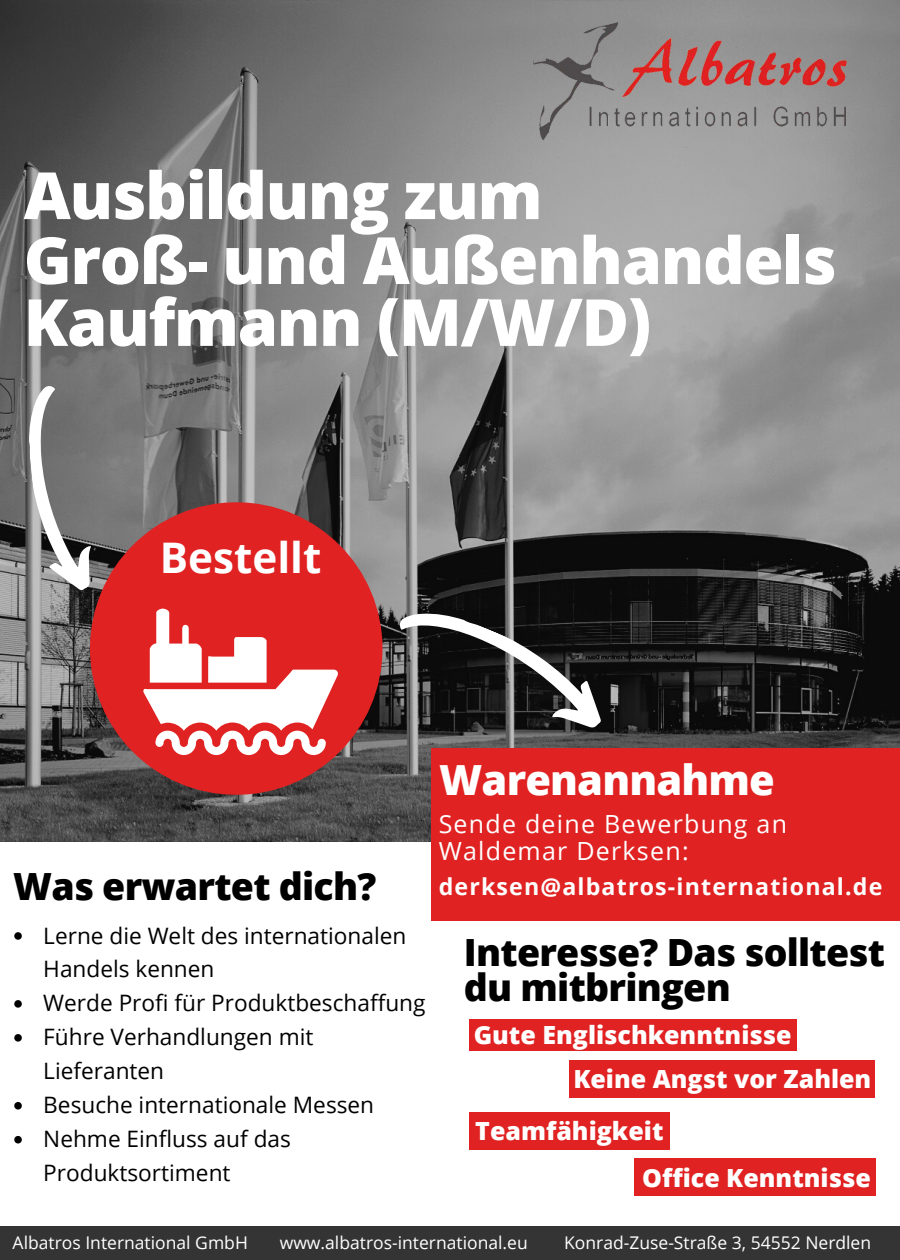
<style>
.page{position:relative;width:900px;height:1260px;background:#fff}
.page>*{position:absolute;margin:0;border:0;box-sizing:border-box;transform-origin:0 0}
.t1{font:800 65px/62px "Open Sans";letter-spacing:-.02em;color:#fff}
.t2{font:700 42.25px "Open Sans";color:#fff}
.t3{font:800 41.5px "Open Sans";letter-spacing:-.02em;color:#fff}
.t4{font:800 37.5px/35.5px "Open Sans";letter-spacing:-.02em;color:#000}
.t5{font:800 25px/43.8px "Open Sans";color:#fff}
.t6{font:25px/26.2px "Open Sans";letter-spacing:.05em;color:#fff}
.t7{font:700 23.25px "Open Sans";letter-spacing:.05em;color:#fff}
.t8{font:22.75px/34px "Open Sans";color:#000}
.t9{font:17.5px "Open Sans";color:#fff}
</style>
<div class="page">
<img style="left:0;top:0;width:900px;height:842px">
<div style="left:469px;top:1019px;width:328px;height:32px;background:#e02222"></div>
<div style="left:569px;top:1061px;width:306px;height:37px;background:#e02222"></div>
<div style="left:469px;top:1112px;width:200px;height:38px;background:#e02222"></div>
<div style="left:431px;top:748px;width:469px;height:173px;background:#e02222"></div>
<div style="left:0;top:1226px;width:900px;height:34px;background:#343434"></div>
<img style="left:533px;top:22px;width:313px;height:119px">
<div style="left:90px;top:502px;width:293px;height:293px;background:#e02222;border-radius:50%"></div>
<svg style="left:143px;top:609px;width:195px;height:146px"></svg>
<svg style="left:14px;top:932px;width:8px;height:8px"></svg>
<svg style="left:14px;top:1000px;width:8px;height:8px"></svg>
<svg style="left:14px;top:1034px;width:8px;height:8px"></svg>
<svg style="left:14px;top:1102px;width:8px;height:8px"></svg>
<svg style="left:14px;top:1136px;width:8px;height:7px"></svg>
<div style="left:634px;top:1159px;width:242px;height:37px;background:#e02222"></div>
<svg style="left:29px;top:385px;width:62px;height:206px"></svg>
<svg style="left:399px;top:613px;width:202px;height:115px;background:#444"></svg>
<h1 class="t1" style="left:24px;top:161px;width:520px">Ausbildung zum</h1>
<h1 class="t1" style="left:24px;top:226px;width:814px">Groß- und Außenhandels<br>Kaufmann (M/W/D)</h1>
<h2 class="t2" style="left:160px;top:528px;width:163px">Bestellt</h2>
<h3 class="t3" style="left:439px;top:749px;width:337px">Warenannahme</h3>
<p class="t6" style="left:439px;top:811px;width:350px">Sende deine Bewerbung an<br>Waldemar Derksen:</p>
<p class="t7" style="left:439px;top:870px;width:445px">derksen@albatros-international.de</p>
<h3 class="t4" style="left:13px;top:867px;width:365px">Was erwartet dich?</h3>
<p class="t8" style="left:43px;top:918px;width:384px">Lerne die Welt des internationalen<br>Handels kennen<br>Werde Profi für Produktbeschaffung<br>Führe Verhandlungen mit<br>Lieferanten<br>Besuche internationale Messen<br>Nehme Einfluss auf das<br>Produktsortiment</p>
<h3 class="t4" style="left:464px;top:932px;width:423px">Interesse? Das solltest du mitbringen</h3>
<p class="t5" style="left:573px;top:1012px;width:300px;text-indent:-100px">Gute Englischkenntnisse<br>Keine Angst vor Zahlen</p>
<p class="t5" style="left:475px;top:1108px;width:190px">Teamfähigkeit</p>
<p class="t5" style="left:642px;top:1155px;width:230px">Office Kenntnisse</p>
<p class="t9" style="left:13px;top:1231px;width:237px">Albatros International GmbH</p>
<p class="t9" style="left:280px;top:1231px;width:250px">www.albatros-international.eu</p>
<p class="t9" style="left:564px;top:1231px;width:309px">Konrad-Zuse-Straße 3, 54552 Nerdlen</p>
</div>
